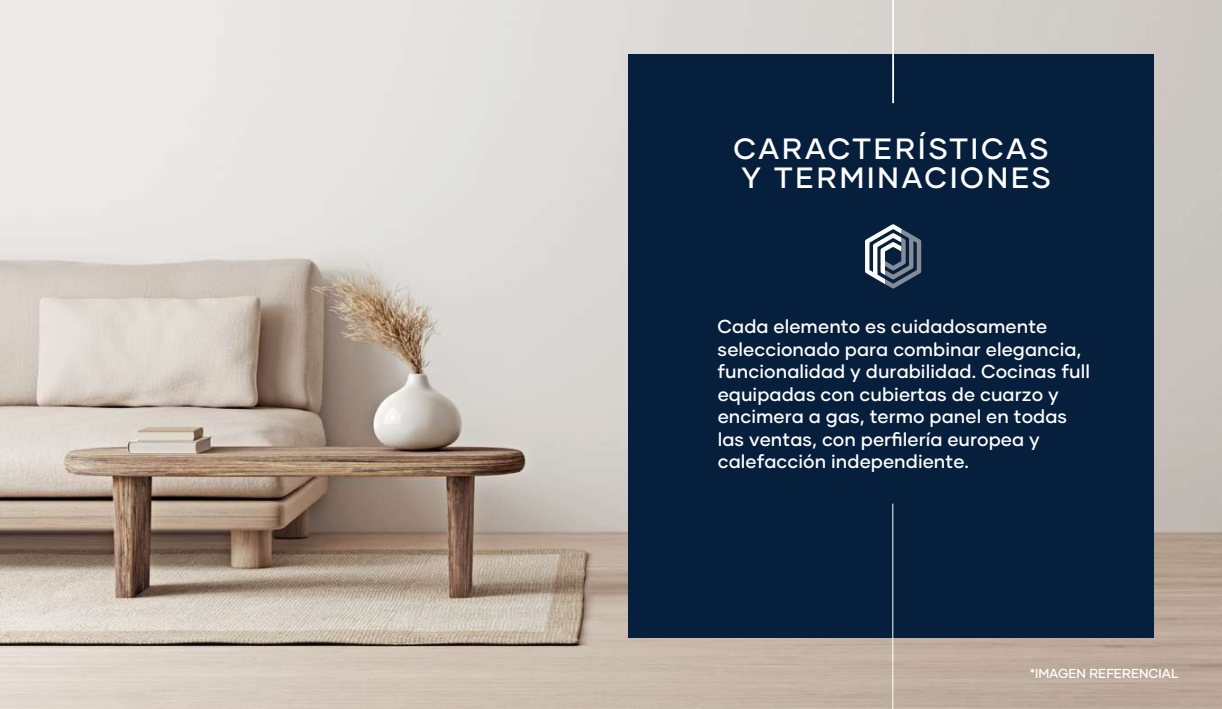
<style>
.page{position:relative;width:1222px;height:709px;background:#fff}
.page>*{position:absolute;margin:0;border:0;box-sizing:border-box;transform-origin:0 0}
.t1{font:500 29.25px/29.2px "Gilmer";letter-spacing:.1em;color:#fff}
.t2{font:500 18.75px/22.5px "Gilmer";letter-spacing:.005em;color:#fff}
.t3{font:500 13px "Gilmer";color:#fff}
</style>
<div class="page">
<img style="left:1px;top:0;width:1220px;height:709px">
<div style="left:628px;top:54px;width:524px;height:583px;background:#051f3c"></div>
<svg style="left:891px;top:0;width:3px;height:104px"></svg>
<svg style="left:891px;top:503px;width:3px;height:206px"></svg>
<svg style="left:865px;top:224px;width:55px;height:64px"></svg>
<h1 class="t1" style="left:733px;top:134px;width:319px">CARACTERÍSTICAS<br>Y TERMINACIONES</h1>
<p class="t2" style="left:717px;top:315px;width:374px">Cada elemento es cuidadosamente seleccionado para combinar elegancia, funcionalidad y durabilidad. Cocinas full equipadas con cubiertas de cuarzo y encimera a gas, termo panel en todas las ventas, con perfilería europea y calefacción independiente.</p>
<p class="t3" style="left:1029px;top:665px;width:150px">*IMAGEN REFERENCIAL</p>
</div>
